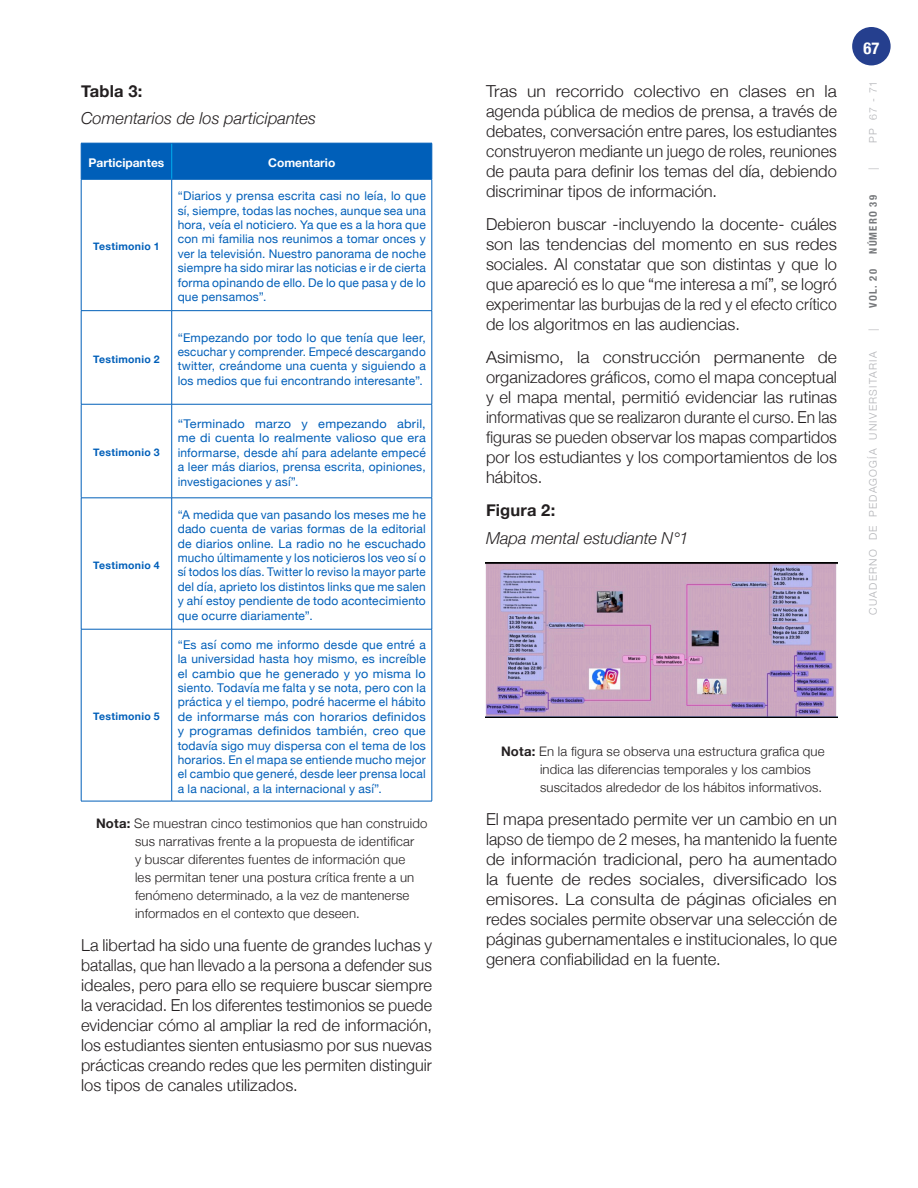
<style>
.page{position:relative;width:918px;height:1188px;background:#fff}
.page>*{position:absolute;margin:0;border:0;box-sizing:border-box;transform-origin:0 0}
.Texto_Regular_Ajusta{font:300 16.5px/20px "Helvetica Neue";letter-spacing:.005em;color:#231f20;text-align:justify}
.Texto_Regular_Ajusta-2{font:300 16.5px/20px "Helvetica Neue";letter-spacing:.005em;color:#231f20;text-align:justify;scale:1.06 1}
.Texto_Regular_Ajusta-3{font:italic 300 16.5px "Helvetica Neue";letter-spacing:.005em;color:#231f20}
.Texto_Regular_Ajusta-4{font:700 16.5px "Helvetica Neue";letter-spacing:.01em;color:#231f20}
.t1{font:700 condensed 16.5px "Helvetica Neue";color:#fff}
.cita-enumeradas{font:300 13.2px/18px "Helvetica Neue";letter-spacing:.015em;color:#231f20}
.Texto_Regular{font:12px/14.4px "Helvetica Neue";letter-spacing:.015em;color:#005fb9;text-align:justify}
.Texto_Regular-2{font:12px/14.4px "Helvetica Neue";letter-spacing:.015em;color:#005fb9;text-align:justify;scale:1.06 1}
.t2{font:700 12px "Helvetica Neue";color:#fff}
.T-tabla{font:700 10.5px "Helvetica Neue";letter-spacing:.025em;color:#005fb9}
.t3{font:300 10.5px "Helvetica Neue";letter-spacing:.115em;color:#b2b3b7}
.t4{font:700 condensed 10.5px "Helvetica Neue";letter-spacing:.12em;color:#76787b}
.t5{font:italic 300 10.5px "Helvetica Neue";color:#b2b3b7}
.s1{font-weight:700}
</style>
<div class="page">
<div style="left:852px;top:27px;width:39px;height:38px;background:#253f8e;border-radius:50%"></div>
<div style="left:82px;top:144px;width:350px;height:35px;background:#005fb9"></div>
<hr style="left:171px;top:143px;width:1px;height:36px;background:#00aeef">
<hr style="left:81px;top:143px;width:91px;height:1px;background:#005fb9">
<hr style="left:81px;top:143px;width:1px;height:36px;background:#005fb9">
<hr style="left:172px;top:143px;width:260px;height:1px;background:#005fb9">
<hr style="left:432px;top:143px;width:1px;height:36px;background:#005fb9">
<hr style="left:81px;top:179px;width:91px;height:1px;background:#005fb9">
<hr style="left:81px;top:179px;width:1px;height:131px;background:#005fb9">
<hr style="left:172px;top:179px;width:260px;height:1px;background:#005fb9">
<hr style="left:171px;top:179px;width:1px;height:131px;background:#005fb9">
<hr style="left:432px;top:179px;width:1px;height:131px;background:#005fb9">
<hr style="left:81px;top:310px;width:91px;height:1px;background:#005fb9">
<hr style="left:81px;top:311px;width:1px;height:93px;background:#005fb9">
<hr style="left:172px;top:310px;width:260px;height:1px;background:#005fb9">
<hr style="left:171px;top:311px;width:1px;height:93px;background:#005fb9">
<hr style="left:432px;top:311px;width:1px;height:93px;background:#005fb9">
<hr style="left:81px;top:404px;width:91px;height:1px;background:#005fb9">
<hr style="left:81px;top:404px;width:1px;height:94px;background:#005fb9">
<hr style="left:172px;top:404px;width:260px;height:1px;background:#005fb9">
<hr style="left:171px;top:404px;width:1px;height:94px;background:#005fb9">
<hr style="left:432px;top:404px;width:1px;height:94px;background:#005fb9">
<hr style="left:81px;top:498px;width:91px;height:1px;background:#005fb9">
<hr style="left:81px;top:498px;width:1px;height:131px;background:#005fb9">
<hr style="left:172px;top:498px;width:260px;height:1px;background:#005fb9">
<hr style="left:171px;top:498px;width:1px;height:131px;background:#005fb9">
<hr style="left:432px;top:498px;width:1px;height:131px;background:#005fb9">
<hr style="left:81px;top:629px;width:91px;height:1px;background:#005fb9">
<hr style="left:81px;top:629px;width:1px;height:172px;background:#005fb9">
<hr style="left:172px;top:629px;width:260px;height:1px;background:#005fb9">
<hr style="left:171px;top:629px;width:1px;height:172px;background:#005fb9">
<hr style="left:432px;top:629px;width:1px;height:172px;background:#005fb9">
<hr style="left:81px;top:801px;width:91px;height:1px;background:#005fb9">
<hr style="left:172px;top:801px;width:260px;height:1px;background:#005fb9">
<img style="left:485px;top:563px;width:353px;height:155px">
<p class="Texto_Regular_Ajusta-4" style="left:81px;top:78px;width:63px">Tabla 3:</p>
<p class="Texto_Regular_Ajusta-3" style="left:81px;top:105px;width:237px">Comentarios de los participantes</p>
<p class="t2" style="left:89px;top:153px;width:77px">Participantes</p>
<p class="t2" style="left:268px;top:153px;width:69px">Comentario</p>
<p class="T-tabla" style="left:93px;top:238px;width:68px">Testimonio 1</p>
<p class="T-tabla" style="left:93px;top:351px;width:68px">Testimonio 2</p>
<p class="T-tabla" style="left:93px;top:444px;width:68px">Testimonio 3</p>
<p class="T-tabla" style="left:93px;top:557px;width:68px">Testimonio 4</p>
<p class="Texto_Regular" style="left:178px;top:190px;width:250px">“Diarios y prensa escrita casi no leía, lo que sí, siempre, todas las noches, aunque sea una hora, veía el noticiero. Ya que es a la hora que con mi familia nos reunimos a tomar onces y ver la televisión. Nuestro panorama de noche siempre ha sido mirar las noticias e ir de cierta forma opinando de ello. De lo que pasa y de lo que pensamos”.</p>
<p class="Texto_Regular" style="left:178px;top:331px;width:250px">“Empezando por todo lo que tenía que leer, escuchar y comprender. Empecé descargando twitter, creándome una cuenta y siguiendo a los medios que fui encontrando interesante”.</p>
<p class="Texto_Regular-2" style="left:178px;top:417px;width:236px">“Terminado marzo y empezando abril, me di cuenta lo realmente valioso que era informarse, desde ahí para adelante empecé a leer más diarios, prensa escrita, opiniones, investigaciones y así”.</p>
<p class="Texto_Regular" style="left:178px;top:508px;width:250px">“A medida que van pasando los meses me he dado cuenta de varias formas de la editorial de diarios online. La radio no he escuchado mucho últimamente y los noticieros los veo sí o sí todos los días. Twitter lo reviso la mayor parte del día, aprieto los distintos links que me salen y ahí estoy pendiente de todo acontecimiento que ocurre diariamente”.</p>
<p class="Texto_Regular" style="left:178px;top:638px;width:250px">“Es así como me informo desde que entré a la universidad hasta hoy mismo, es increíble el cambio que he generado y yo misma lo siento. Todavía me falta y se nota, pero con la práctica y el tiempo, podré hacerme el hábito de informarse más con horarios definidos y programas definidos también, creo que todavía sigo muy dispersa con el tema de los horarios. En el mapa se entiende mucho mejor el cambio que generé, desde leer prensa local a la nacional, a la internacional y así”.</p>
<p class="cita-enumeradas" style="left:135px;top:813px;width:294px;text-indent:-39px"><span class="s1">Nota:</span> Se muestran cinco testimonios que han construido sus narrativas frente a la propuesta de identificar<br>y buscar diferentes fuentes de información que<br>les permitan tener una postura crítica frente a un fenómeno determinado, a la vez de mantenerse informados en el contexto que deseen.</p>
<p class="Texto_Regular_Ajusta" style="left:81px;top:934px;width:353px">La libertad ha sido una fuente de grandes luchas y batallas, que han llevado a la persona a defender sus ideales, pero para ello se requiere buscar siempre la veracidad. En los diferentes testimonios se puede evidenciar cómo al ampliar la red de información, los estudiantes sienten entusiasmo por sus nuevas prácticas creando redes que les permiten distinguir los tipos de canales utilizados.</p>
<p class="T-tabla" style="left:93px;top:708px;width:68px">Testimonio 5</p>
<p class="Texto_Regular_Ajusta-2" style="left:486px;top:80px;width:333px">Tras un recorrido colectivo en clases en la agenda pública de medios de prensa, a través de debates, conversación entre pares, los estudiantes construyeron mediante un juego de roles, reuniones de pauta para definir los temas del día, debiendo discriminar tipos de información.</p>
<p class="Texto_Regular_Ajusta" style="left:486px;top:213px;width:353px">Debieron buscar -incluyendo la docente- cuáles son las tendencias del momento en sus redes sociales. Al constatar que son distintas y que lo que apareció es lo que “me interesa a mí”, se logró experimentar las burbujas de la red y el efecto crítico de los algoritmos en las audiencias.</p>
<p class="Texto_Regular_Ajusta-2" style="left:486px;top:346px;width:333px">Asimismo, la construcción permanente de organizadores gráficos, como el mapa conceptual y el mapa mental, permitió evidenciar las rutinas informativas que se realizaron durante el curso. En las figuras se pueden observar los mapas compartidos por los estudiantes y los comportamientos de los hábitos.</p>
<p class="Texto_Regular_Ajusta-4" style="left:486px;top:498px;width:71px">Figura 2:</p>
<p class="Texto_Regular_Ajusta-3" style="left:486px;top:525px;width:204px">Mapa mental estudiante N°1</p>
<h1 class="t1" style="left:863px;top:34px;width:18px">67</h1>
<p class="t3" style="left:865px;top:143px;width:64px;rotate:-90deg">PP 67 - 71</p>
<p class="t5" style="left:865px;top:170px;width:4px;rotate:-90deg">|</p>
<p class="t4" style="left:865px;top:254px;width:60px;rotate:-90deg">NÚMERO 39</p>
<p class="t4" style="left:865px;top:308px;width:40px;rotate:-90deg">VOL. 20</p>
<p class="t5" style="left:865px;top:331px;width:4px;rotate:-90deg">|</p>
<p class="t3" style="left:865px;top:615px;width:264px;rotate:-90deg">CUADERNO DE PEDAGOGÍA UNIVERSITARIA</p>
<p class="cita-enumeradas" style="left:540px;top:741px;width:286px;text-indent:-39px"><span class="s1">Nota:</span> En la figura se observa una estructura grafica que indica las diferencias temporales y los cambios suscitados alrededor de los hábitos informativos.</p>
<p class="Texto_Regular_Ajusta" style="left:486px;top:808px;width:353px">El mapa presentado permite ver un cambio en un lapso de tiempo de 2 meses, ha mantenido la fuente de información tradicional, pero ha aumentado la fuente de redes sociales, diversificado los emisores. La consulta de páginas oficiales en redes sociales permite observar una selección de páginas gubernamentales e institucionales, lo que genera confiabilidad en la fuente.</p>
</div>
